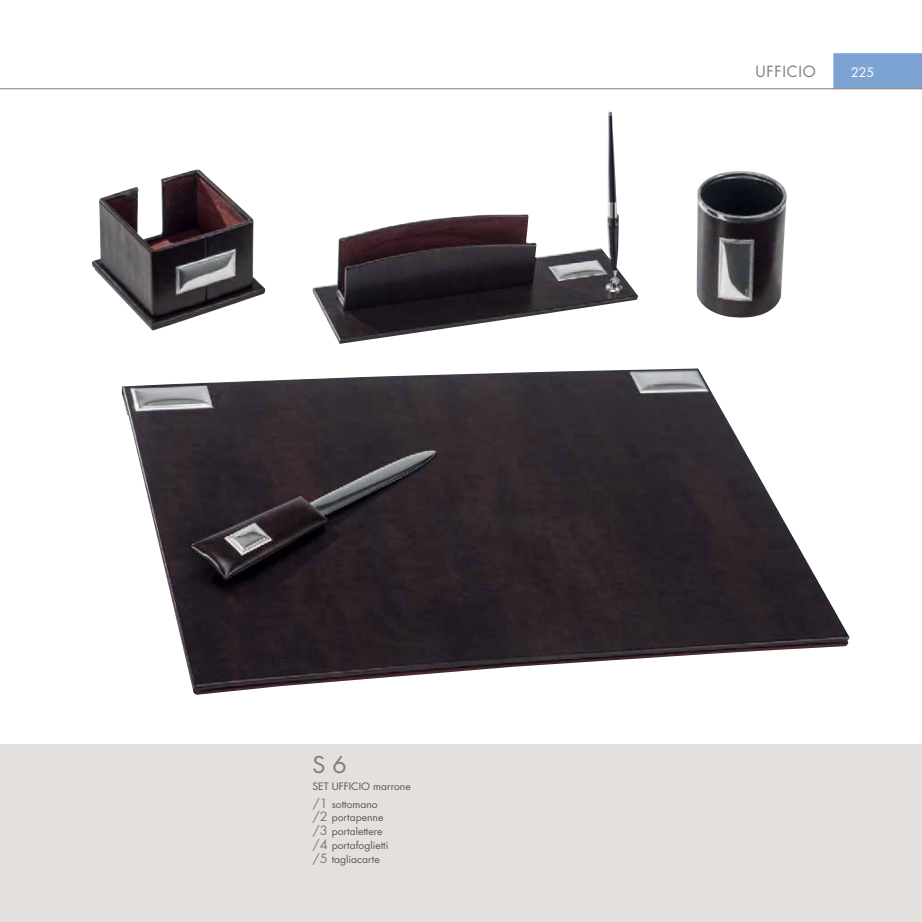
<style>
.page{position:relative;width:922px;height:922px;background:#fff}
.page>*{position:absolute;margin:0;border:0;box-sizing:border-box;transform-origin:0 0}
.t1{font:22.5px "Futura";color:#837b74}
.t2{font:15px "Futura";letter-spacing:.05em;color:#837b74}
.t3{font:12.5px "Futura";color:#fff}
.t4{font:10px/13.8px "Futura";color:#58595b}
.s1{font-size:12.5px;color:#837b74}
</style>
<div class="page">
<svg style="left:833px;top:53px;width:88px;height:36px;background:#7ea3d1"></svg>
<div style="left:851px;top:68px;width:21px;height:10px;background:#7da3d3"></div>
<div style="left:0;top:744px;width:921px;height:177px;background:#e3e0de"></div>
<hr style="left:0;top:89px;width:921px;height:1px;background:#837b74">
<img style="left:122px;top:368px;width:727px;height:326px">
<img style="left:696px;top:171px;width:90px;height:147px">
<img style="left:312px;top:111px;width:326px;height:233px">
<img style="left:92px;top:169px;width:173px;height:161px">
<h1 class="t1" style="left:312px;top:754px;width:36px">S 6</h1>
<p class="t4" style="left:312px;top:778px;width:100px;line-height:17.2px">SET UFFICIO marrone <span class="s1">/1</span> sottomano</p>
<p class="t4" style="left:312px;top:811px;width:77px"><span class="s1">/2</span> portapenne <span class="s1">/3</span> portalettere <span class="s1">/4</span> portafoglietti <span class="s1">/5</span> tagliacarte</p>
<h2 class="t2" style="left:755px;top:64px;width:61px">UFFICIO</h2>
<p class="t3" style="left:850px;top:67px;width:25px">225</p>
</div>
